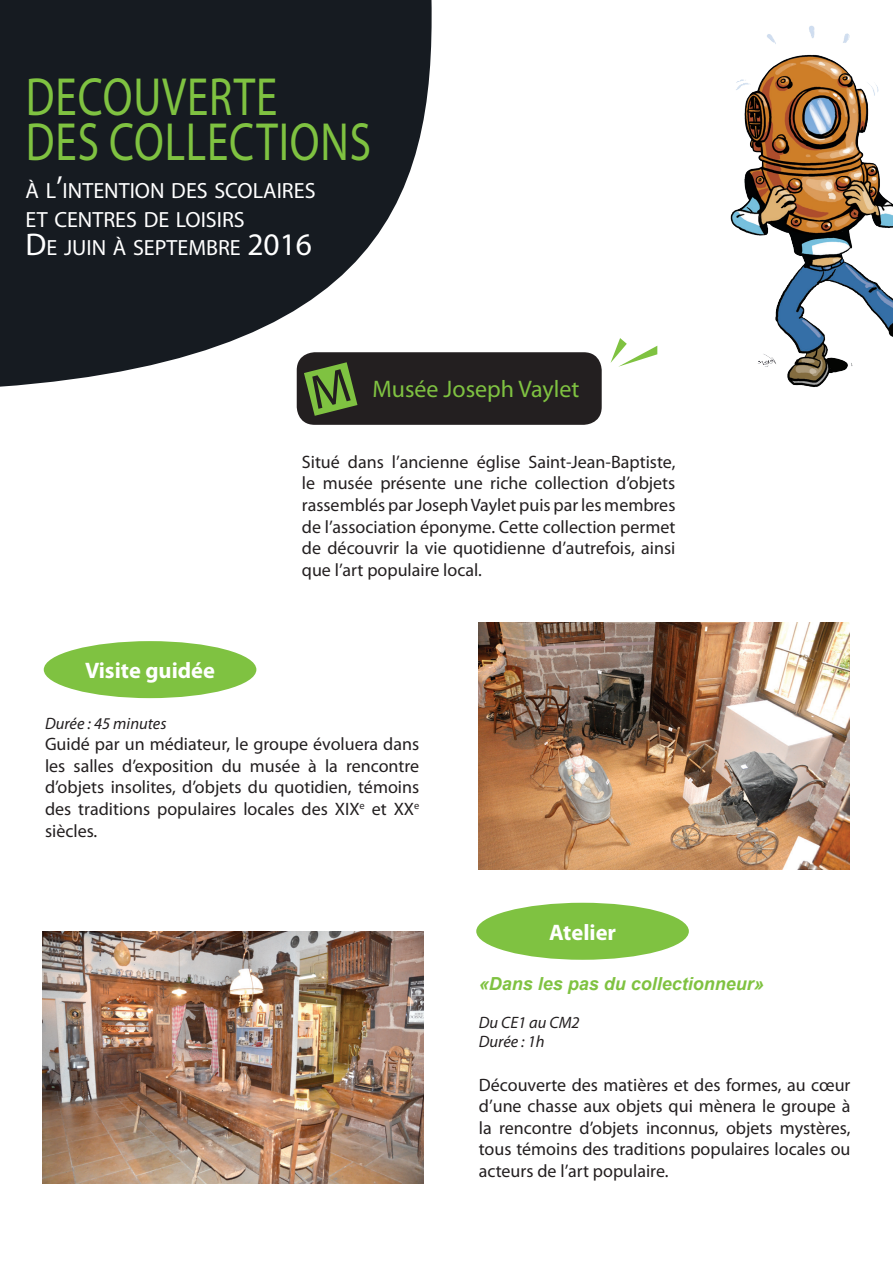
<style>
.page{position:relative;width:893px;height:1263px;background:#fff}
.page>*{position:absolute;margin:0;border:0;box-sizing:border-box;transform-origin:0 0}
.t1{font:54px "Myriad Pro";letter-spacing:.02em;color:#7fc241;scale:.8 1}
.t2{font:24px "Myriad Pro";color:#7fc241}
.t3{font:700 22.5px "Myriad Pro";color:#fff}
.t4{font:22.05px "Myriad Pro";color:#fff}
.t5{font:18px/21.6px "Myriad Pro";color:#231f20;text-align:justify}
.t6{font:italic 700 18px "Arial";color:#7fc241}
.t7{font:italic 16.5px "Myriad Pro";color:#231f20}
.s1{font-size:31.5px}
</style>
<div class="page">
<svg style="left:0;top:0;width:432px;height:391px;background:#383c41"></svg>
<div style="left:297px;top:352px;width:305px;height:73px;background:#231f20;border-radius:18px"></div>
<img style="left:730px;top:25px;width:163px;height:362px">
<svg style="left:611px;top:338px;width:46px;height:29px"></svg>
<svg style="left:304px;top:362px;width:53px;height:54px"></svg>
<div style="left:44px;top:641px;width:212px;height:57px;background:#7fc241;border-radius:50%"></div>
<img style="left:43px;top:931px;width:380px;height:252px">
<div style="left:476px;top:903px;width:213px;height:57px;background:#7fc241;border-radius:50%"></div>
<img style="left:479px;top:623px;width:370px;height:246px">
<p class="t1" style="left:26px;top:64px;width:316px">DECOUVERTE</p>
<p class="t1" style="left:26px;top:109px;width:433px">DES COLLECTIONS</p>
<p class="t4" style="left:26px;top:177px;width:292px">À L<span class="s1">’</span>INTENTION DES SCOLAIRES</p>
<p class="t4" style="left:26px;top:205px;width:221px">ET CENTRES DE LOISIRS</p>
<p class="t4" style="left:26px;top:234px;width:288px"><span class="s1">D</span>E JUIN À SEPTEMBRE <span class="s1">2016</span></p>
<p class="t2" style="left:372px;top:374px;width:208px">Musée Joseph Vaylet</p>
<p class="t5" style="left:302px;top:451px;width:375px">Situé dans l’ancienne église Saint-Jean-Baptiste, le musée présente une riche collection d’objets rassemblés par Joseph Vaylet puis par les membres de l’association éponyme. Cette collection permet de découvrir la vie quotidienne d’autrefois, ainsi que l’art populaire local.</p>
<p class="t3" style="left:85px;top:656px;width:131px">Visite guidée</p>
<p class="t7" style="left:45px;top:713px;width:123px">Durée : 45 minutes</p>
<p class="t5" style="left:45px;top:733px;width:376px">Guidé par un médiateur, le groupe évoluera dans les salles d’exposition du musée à la rencontre d’objets insolites, d’objets du quotidien, témoins des traditions populaires locales des XIX<sup>e</sup> et XX<sup>e </sup>siècles.</p>
<p class="t3" style="left:549px;top:917px;width:69px">Atelier</p>
<p class="t6" style="left:479px;top:971px;width:287px">«Dans les pas du collectionneur»</p>
<p class="t7" style="left:479px;top:1012px;width:102px">Du CE1 au CM2</p>
<p class="t7" style="left:479px;top:1032px;width:67px">Durée : 1h</p>
<p class="t5" style="left:479px;top:1073px;width:373px">Découverte des matières et des formes, au cœur d’une chasse aux objets qui mènera le groupe à la rencontre d’objets inconnus, objets mystères, tous témoins des traditions populaires locales ou acteurs de l’art populaire.</p>
</div>
